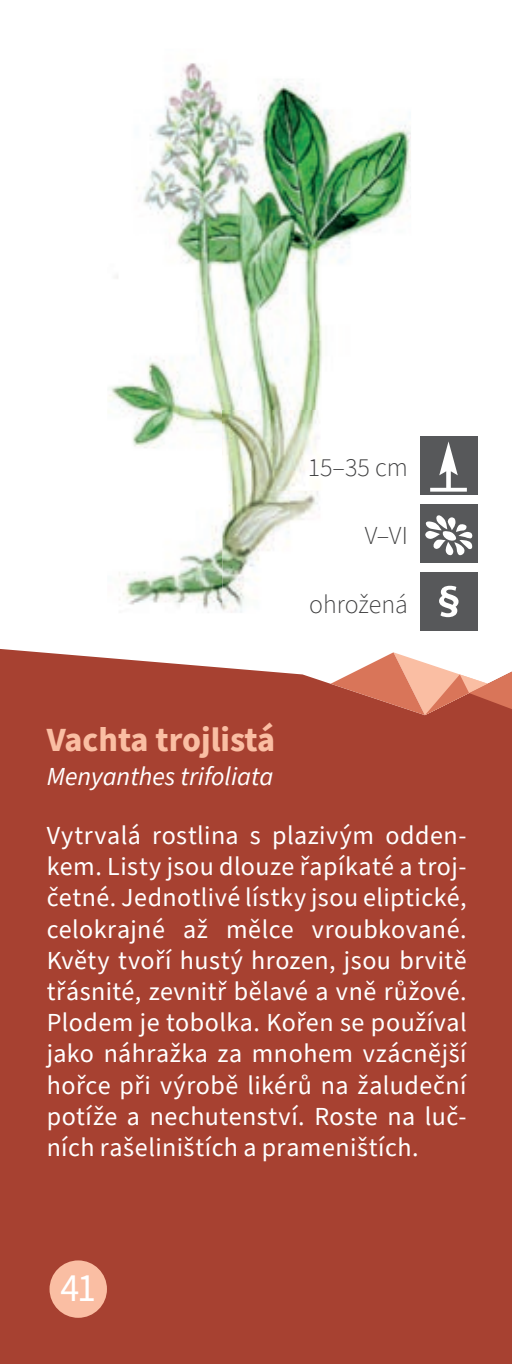
<style>
.page{position:relative;width:512px;height:1364px;background:#fff}
.page>*{position:absolute;margin:0;border:0;box-sizing:border-box;transform-origin:0 0}
.t1{font:40px "Source Sans Pro";color:#fff;scale:.95 1}
.t2{font:700 34px "Source Sans Pro";letter-spacing:-.005em;color:#fabea3}
.t3{font:26px/31.2px "Source Sans Pro";letter-spacing:.02em;color:#fff;text-align:justify}
.t4{font:italic 26px "Source Sans Pro";color:#fff}
.t5{font:300 26px "Source Sans Pro";color:#3e3e3f}
</style>
<div class="page">
<img style="left:108px;top:63px;width:303px;height:550px">
<div style="left:0;top:649px;width:511px;height:715px;background:#a74131"></div>
<svg style="left:330px;top:652px;width:181px;height:63px"></svg>
<div style="left:49px;top:1260px;width:58px;height:57px;background:#fabea3;border-radius:50%"></div>
<img style="left:222px;top:410px;width:189px;height:80px">
<img style="left:222px;top:490px;width:199px;height:141px">
<div style="left:419px;top:572px;width:58px;height:58px;background:#57585a"></div>
<svg style="left:439px;top:586px;width:19px;height:31px"></svg>
<div style="left:419px;top:436px;width:58px;height:58px;background:#57585a"></div>
<svg style="left:430px;top:441px;width:36px;height:50px"></svg>
<div style="left:419px;top:504px;width:58px;height:58px;background:#57585a"></div>
<svg style="left:425px;top:515px;width:47px;height:40px"></svg>
<svg style="left:0;top:1360px;width:4px;height:4px"></svg>
<svg style="left:509px;top:1360px;width:3px;height:4px"></svg>
<p class="t5" style="left:308px;top:450px;width:102px">15–35 cm</p>
<p class="t5" style="left:364px;top:518px;width:45px">V–VI</p>
<p class="t5" style="left:309px;top:587px;width:100px">ohrožená</p>
<h2 class="t2" style="left:47px;top:716px;width:230px">Vachta trojlistá</h2>
<p class="t4" style="left:47px;top:759px;width:228px">Menyanthes trifoliata</p>
<p class="t3" style="left:47px;top:820px;width:421px">Vytrvalá rostlina s plazivým odden&shy;kem. Listy jsou dlouze řapíkaté a troj&shy;četné. Jednotlivé lístky jsou eliptické, celokrajné až mělce vroubkované.<br>Květy tvoří hustý hrozen, jsou brvitě třásnité, zevnitř bělavé a vně růžové.<br>Plodem je tobolka. Kořen se používal jako náhražka za mnohem vzácnější hořce při výrobě likérů na žaludeční potíže a nechutenství. Roste na luč&shy;ních rašeliništích a prameništích.</p>
<h1 class="t1" style="left:60px;top:1261px;width:39px">41</h1>
</div>
